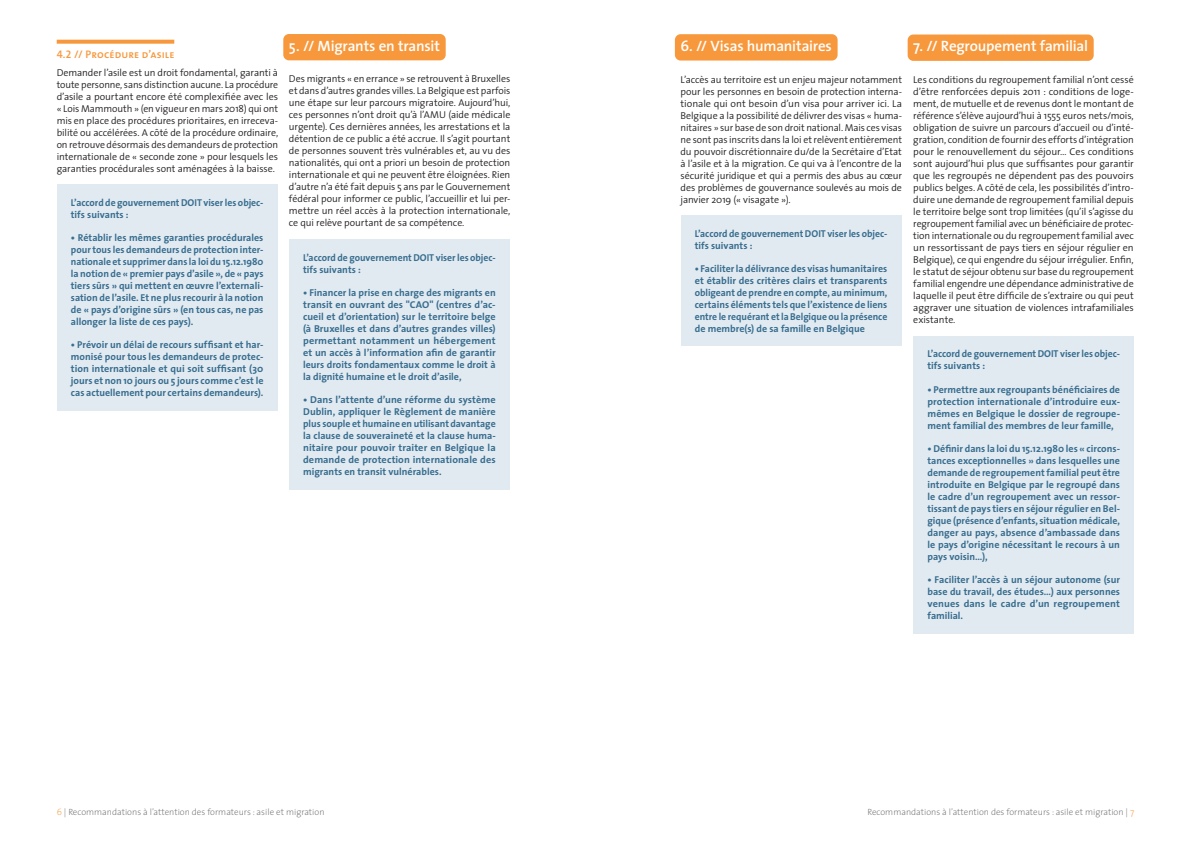
<style>
.page{position:relative;width:1191px;height:842px;background:#fff}
.page>*{position:absolute;margin:0;border:0;box-sizing:border-box;transform-origin:0 0}
.t1{font:600 15px "The Sans";letter-spacing:-.015em;color:#fff}
.t2{font:11px "The Sans Semi Bold Caps";letter-spacing:.005em;color:#f7983c}
.t3{font:300 10px/12px "The Sans";letter-spacing:-.005em;color:#231f20;text-align:justify}
.t4{font:700 10px/12px "The Sans";color:#386e8f;text-align:justify}
.t5{font:200 9px "The Sans";color:#6c6d70}
.s1{color:#f7983c}
</style>
<div class="page">
<svg style="left:57px;top:40px;width:117px;height:4px"></svg>
<div style="left:57px;top:184px;width:221px;height:227px;background:#e2eaf1"></div>
<div style="left:283px;top:34px;width:163px;height:26px;background:#f7983c;border-radius:6px"></div>
<div style="left:289px;top:239px;width:221px;height:250px;background:#e2eaf1"></div>
<div style="left:675px;top:34px;width:162px;height:27px;background:#f7983c;border-radius:6px"></div>
<div style="left:680px;top:215px;width:221px;height:131px;background:#e2eaf1"></div>
<div style="left:907px;top:35px;width:186px;height:26px;background:#f7983c;border-radius:6px"></div>
<div style="left:913px;top:336px;width:221px;height:297px;background:#e2eaf1"></div>
<p class="t2" style="left:57px;top:45px;width:119px">4.2 // Procédure d’asile</p>
<p class="t3" style="left:57px;top:66px;width:223px">Demander l’asile est un droit fondamental, garanti à toute personne, sans distinction aucune. La procédure d’asile a pourtant encore été complexifiée avec les « Lois Mammouth » (en vigueur en mars 2018) qui ont mis en place des procédures prioritaires, en irreceva&shy;bilité ou accélérées. A côté de la procédure ordinaire, on retrouve désormais des demandeurs de protection internationale de « seconde zone » pour lesquels les garanties procédurales sont aménagées à la baisse.</p>
<p class="t4" style="left:71px;top:196px;width:194px">L’accord de gouvernement DOIT viser les objec&shy;tifs suivants :</p>
<p class="t4" style="left:71px;top:231px;width:194px">• Rétablir les mêmes garanties procédurales pour tous les demandeurs de protection inter&shy;nationale et supprimer dans la loi du 15.12.1980 la notion de « premier pays d’asile », de « pays tiers sûrs » qui mettent en œuvre l’externali&shy;sation de l’asile. Et ne plus recourir à la notion de « pays d’origine sûrs » (en tous cas, ne pas allonger la liste de ces pays).</p>
<p class="t4" style="left:71px;top:339px;width:194px">• Prévoir un délai de recours suffisant et har&shy;monisé pour tous les demandeurs de protec&shy;tion internationale et qui soit suffisant (30 jours et non 10 jours ou 5 jours comme c’est le cas actuellement pour certains demandeurs).</p>
<h1 class="t1" style="left:289px;top:33px;width:153px">5. // Migrants en transit</h1>
<p class="t3" style="left:289px;top:73px;width:223px">Des migrants « en errance » se retrouvent à Bruxelles et dans d’autres grandes villes. La Belgique est parfois une étape sur leur parcours migratoire. Aujourd’hui, ces personnes n’ont droit qu’à l’AMU (aide médicale urgente). Ces dernières années, les arrestations et la détention de ce public a été accrue. Il s’agit pourtant de personnes souvent très vulnérables et, au vu des nationalités, qui ont a priori un besoin de protection internationale et qui ne peuvent être éloignées. Rien d’autre n’a été fait depuis 5 ans par le Gouvernement fédéral pour informer ce public, l’accueillir et lui per&shy;mettre un réel accès à la protection internationale, ce qui relève pourtant de sa compétence.</p>
<p class="t4" style="left:303px;top:251px;width:194px">L’accord de gouvernement DOIT viser les objec&shy;tifs suivants :</p>
<p class="t4" style="left:303px;top:286px;width:194px">• Financer la prise en charge des migrants en transit en ouvrant des "CAO" (centres d’ac&shy;cueil et d’orientation) sur le territoire belge (à Bruxelles et dans d’autres grandes villes) permettant notamment un hébergement et un accès à l’information afin de garantir leurs droits fondamentaux comme le droit à la dignité humaine et le droit d’asile,</p>
<p class="t4" style="left:303px;top:394px;width:194px">• Dans l’attente d’une réforme du système Dublin, appliquer le Règlement de manière plus souple et humaine en utilisant davantage la clause de souveraineté et la clause huma&shy;nitaire pour pouvoir traiter en Belgique la demande de protection internationale des migrants en transit vulnérables.</p>
<h1 class="t1" style="left:680px;top:33px;width:153px">6. // Visas humanitaires</h1>
<p class="t3" style="left:680px;top:73px;width:223px">L’accès au territoire est un enjeu majeur notamment pour les personnes en besoin de protection interna&shy;tionale qui ont besoin d’un visa pour arriver ici. La Belgique a la possibilité de délivrer des visas « huma&shy;nitaires » sur base de son droit national. Mais ces visas ne sont pas inscrits dans la loi et relèvent entièrement du pouvoir discrétionnaire du/de la Secrétaire d’Etat à l’asile et à la migration. Ce qui va à l’encontre de la sécurité juridique et qui a permis des abus au cœur des problèmes de gouvernance soulevés au mois de janvier 2019 (« visagate »).</p>
<p class="t4" style="left:694px;top:227px;width:194px">L’accord de gouvernement DOIT viser les objec&shy;tifs suivants :</p>
<p class="t4" style="left:694px;top:263px;width:194px">• Faciliter la délivrance des visas humanitaires et établir des critères clairs et transparents obligeant de prendre en compte, au minimum, certains éléments tels que l’existence de liens entre le requérant et la Belgique ou la présence de membre(s) de sa famille en Belgique</p>
<h1 class="t1" style="left:913px;top:34px;width:176px">7. // Regroupement familial</h1>
<p class="t3" style="left:913px;top:73px;width:222px">Les conditions du regroupement familial n’ont cessé d’être renforcées depuis 2011 : conditions de loge&shy;ment, de mutuelle et de revenus dont le montant de référence s’élève aujourd’hui à 1555 euros nets/mois, obligation de suivre un parcours d’accueil ou d’inté&shy;gration, condition de fournir des efforts d’intégration pour le renouvellement du séjour… Ces conditions sont aujourd’hui plus que suffisantes pour garantir que les regroupés ne dépendent pas des pouvoirs publics belges. A côté de cela, les possibilités d’intro&shy;duire une demande de regroupement familial depuis le territoire belge sont trop limitées (qu’il s’agisse du regroupement familial avec un bénéficiaire de protec&shy;tion internationale ou du regroupement familial avec un ressortissant de pays tiers en séjour régulier en Belgique), ce qui engendre du séjour irrégulier. Enfin, le statut de séjour obtenu sur base du regroupement familial engendre une dépendance administrative de laquelle il peut être difficile de s’extraire ou qui peut aggraver une situation de violences intrafamiliales existante.</p>
<p class="t4" style="left:927px;top:348px;width:194px">L’accord de gouvernement DOIT viser les objec&shy;tifs suivants :</p>
<p class="t4" style="left:927px;top:383px;width:194px">• Permettre aux regroupants bénéficiaires de protection internationale d’introduire eux&shy;mêmes en Belgique le dossier de regroupe&shy;ment familial des membres de leur famille,</p>
<p class="t4" style="left:927px;top:442px;width:194px">• Définir dans la loi du 15.12.1980 les « circons&shy;tances exceptionnelles » dans lesquelles une demande de regroupement familial peut être introduite en Belgique par le regroupé dans le cadre d’un regroupement avec un ressor&shy;tissant de pays tiers en séjour régulier en Bel&shy;gique (présence d’enfants, situation médicale, danger au pays, absence d’ambassade dans le pays d’origine nécessitant le recours à un pays voisin…),</p>
<p class="t4" style="left:927px;top:574px;width:194px">• Faciliter l’accès à un séjour autonome (sur base du travail, des études…) aux personnes venues dans le cadre d’un regroupement familial.</p>
<p class="t5" style="left:57px;top:805px;width:269px"><span class="s1">6</span> | Recommandations à l’attention des formateurs : asile et migration</p>
<p class="t5" style="left:867px;top:805px;width:268px">Recommandations à l’attention des formateurs : asile et migration | <span class="s1">7</span></p>
</div>
